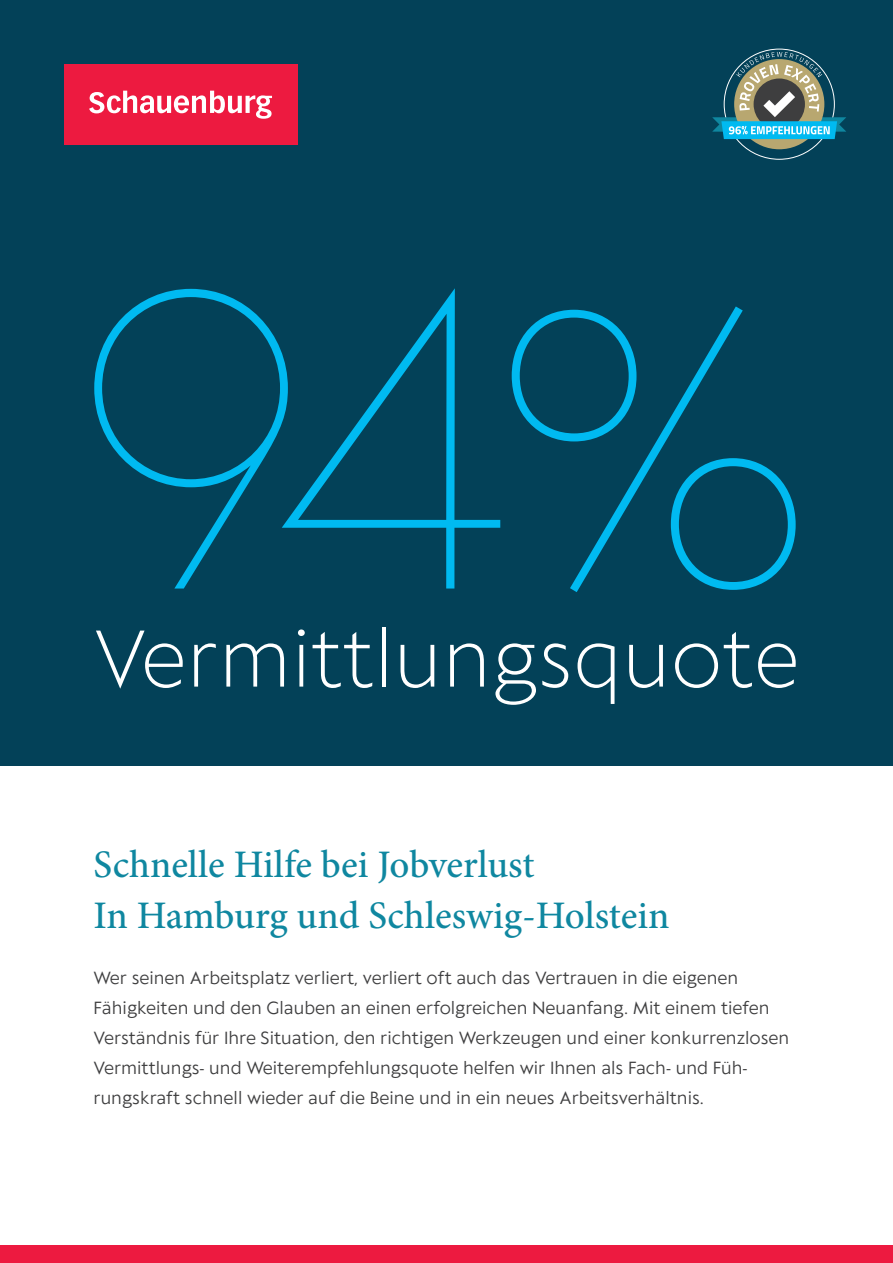
<style>
.page{position:relative;width:893px;height:1263px;background:#fff}
.page>*{position:absolute;margin:0;border:0;box-sizing:border-box;transform-origin:0 0}
.t1{font:100 392.7px "Klein Text";color:#00baf1}
.t2{font:300 75.15px "Klein Text";color:#fff}
.t3{font:500 39px/51px "Minion Pro";letter-spacing:-.005em;color:#0f87a0}
.t4{font:16.5px/30px "Klein Text";color:#3e3e3f}
</style>
<div class="page">
<div style="left:0;top:1246px;width:893px;height:17px;background:#ed1a40"></div>
<div style="left:0;top:0;width:893px;height:765px;background:#034158"></div>
<div style="left:64px;top:64px;width:234px;height:81px;background:#ed1a40"></div>
<svg style="left:89px;top:91px;width:183px;height:28px"></svg>
<svg style="left:734px;top:59px;width:90px;height:90px"></svg>
<svg style="left:712px;top:52px;width:134px;height:87px"></svg>
<h1 class="t1" style="left:65px;top:144px;width:751px">94%</h1>
<h2 class="t2" style="left:94px;top:602px;width:707px">Vermittlungsquote</h2>
<h3 class="t3" style="left:94px;top:839px;width:577px">Schnelle Hilfe bei Jobverlust<br>In Hamburg und Schleswig-Holstein</h3>
<p class="t4" style="left:94px;top:962px;width:697px">Wer seinen Arbeitsplatz verliert, verliert oft auch das Vertrauen in die eigenen Fähigkeiten und den Glauben an einen erfolgreichen Neuanfang. Mit einem tiefen Verständnis für Ihre Situation, den richtigen Werkzeugen und einer konkurrenzlosen Vermittlungs- und Weiterempfehlungsquote helfen wir Ihnen als Fach- und Füh&shy;rungskraft schnell wieder auf die Beine und in ein neues Arbeitsverhältnis.</p>
</div>
